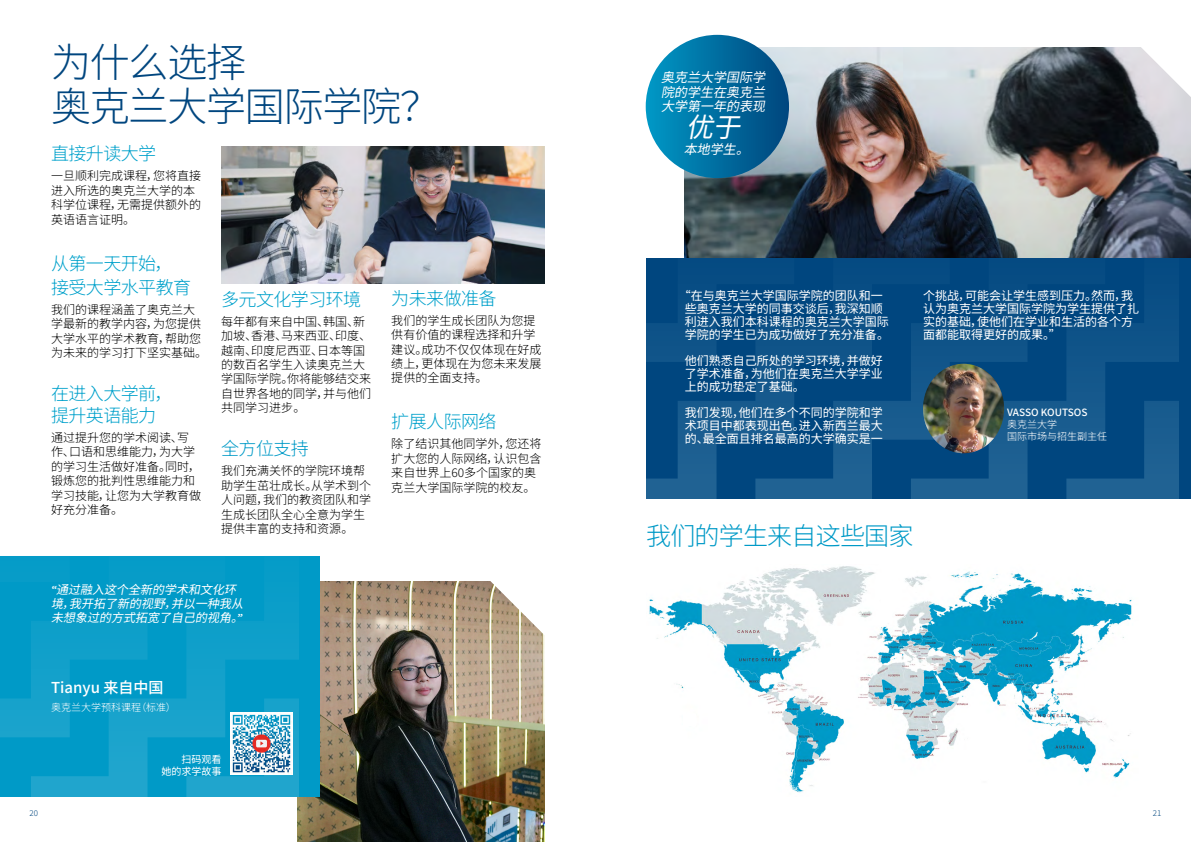
<style>
.page{position:relative;width:1191px;height:842px;background:#fff}
.page>*{position:absolute;margin:0;border:0;box-sizing:border-box;transform-origin:0 0}
.t1{font:100 40px/44px "Noto Sans SC";letter-spacing:-.03em;color:#00467f}
.t2{font:italic 100 27px "Noto Sans SC";color:#fff}
.t3{font:100 25px "Noto Sans SC";letter-spacing:-.03em;color:#009ac7}
.t4{font:100 18px/24.4px "Noto Sans SC";letter-spacing:-.03em;color:#00a1cb}
.t5{font:100 18px "Noto Sans SC";letter-spacing:-.03em;color:#009ac7}
.t6{font:100 15px "Noto Sans SC";color:#fff}
.t7{font:italic 100 13px/14.4px "Noto Sans SC";color:#fff;text-align:justify}
.t8{font:100 12px/14.4px "Noto Sans SC";color:#000}
.t9{font:100 12px/13px "Noto Sans SC";color:#fff;text-align:justify}
.t10{font:italic 100 12px/14.4px "Noto Sans SC";color:#fff}
.t11{font:100 10px/12px "Noto Sans SC";color:#fff;text-align:right}
.t12{font:100 8px "Noto Sans SC";color:#00467f}
.s1{font-family:"National";font-weight:500}
</style>
<div class="page">
<img style="left:685px;top:47px;width:506px;height:211px">
<img style="left:298px;top:581px;width:246px;height:261px">
<div style="left:0;top:556px;width:319px;height:241px;background:#009ac7"></div>
<div style="left:646px;top:258px;width:545px;height:241px;background:#00467f"></div>
<svg style="left:0;top:602px;width:298px;height:195px"></svg>
<svg style="left:646px;top:305px;width:532px;height:194px"></svg>
<img style="left:230px;top:713px;width:62px;height:62px">
<svg style="left:487px;top:581px;width:58px;height:57px"></svg>
<svg style="left:1131px;top:47px;width:60px;height:50px"></svg>
<img style="left:221px;top:146px;width:323px;height:137px">
<div style="left:645px;top:35px;width:144px;height:143px;background:linear-gradient(to right,#079bc7,#00457d);border-radius:72px"></div>
<img style="left:923px;top:364px;width:81px;height:89px">
<img style="left:649px;top:566px;width:483px;height:227px">
<div style="left:683px;top:714px;width:12px;height:12px;background:#fff"></div>
<img style="left:1006px;top:635px;width:46px;height:25px">
<h1 class="t1" style="left:51px;top:41px;width:390px">为什么选择<br>奥克兰大学国际学院？</h1>
<h3 class="t4" style="left:51px;top:142px;width:107px">直接升读大学</h3>
<p class="t8" style="left:51px;top:169px;width:152px">一旦顺利完成课程，您将直接进入所选的奥克兰大学的本科学位课程，无需提供额外的英语语言证明。</p>
<h3 class="t4" style="left:51px;top:251px;width:142px">从第一天开始，接受大学水平教育</h3>
<p class="t8" style="left:51px;top:303px;width:158px">我们的课程涵盖了奥克兰大学最新的教学内容，为您提供大学水平的学术教育，帮助您为未来的学习打下坚实基础。</p>
<h3 class="t4" style="left:51px;top:383px;width:123px;line-height:21.6px">在进入大学前，提升英语能力</h3>
<p class="t8" style="left:51px;top:431px;width:152px">通过提升您的学术阅读、写作、口语和思维能力，为大学的学习生活做好准备。同时，锻炼您的批判性思维能力和学习技能，让您为大学教育做好充分准备。</p>
<h3 class="t4" style="left:221px;top:287px;width:142px">多元文化学习环境</h3>
<p class="t8" style="left:221px;top:314px;width:152px">每年都有来自中国、韩国、新加坡、香港、马来西亚、印度、越南、印度尼西亚、日本等国的数百名学生入读奥克兰大学国际学院。你将能够结交来自世界各地的同学，并与他们共同学习进步。</p>
<h3 class="t5" style="left:221px;top:439px;width:89px">全方位支持</h3>
<p class="t8" style="left:221px;top:464px;width:152px">我们充满关怀的学院环境帮助学生茁壮成长。从学术到个人问题，我们的教资团队和学生成长团队全心全意为学生提供丰富的支持和资源。</p>
<p class="t10" style="left:51px;top:582px;width:200px"><span class="s1">“</span> 通过融入这个全新的学术和文化环境，我开拓了新的视野，并以一种我从未想象过的方式拓宽了自己的视角。<span class="s1">”</span></p>
<h3 class="t4" style="left:391px;top:286px;width:107px">为未来做准备</h3>
<p class="t8" style="left:391px;top:313px;width:151px">我们的学生成长团队为您提供有价值的课程选择和升学建议。成功不仅仅体现在好成绩上，更体现在为您未来发展提供的全面支持。</p>
<h3 class="t4" style="left:391px;top:410px;width:107px">扩展人际网络</h3>
<p class="t8" style="left:391px;top:437px;width:151px">除了结识其他同学外，您还将扩大您的人际网络，认识包含来自世界上60多个国家的奥克兰大学国际学院的校友。</p>
<p class="t6" style="left:51px;top:679px;width:114px">Tianyu 来自中国</p>
<p class="t11" style="left:51px;top:701px;width:126px">奥克兰大学预科课程（标准）</p>
<p class="t11" style="left:162px;top:754px;width:61px">扫码观看<br>她的求学故事</p>
<p class="t7" style="left:661px;top:70px;width:112px">奥克兰大学国际学院的学生在奥克兰大学第一年的表现</p>
<h2 class="t2" style="left:686px;top:112px;width:69px">优于</h2>
<p class="t7" style="left:684px;top:142px;width:73px">本地学生。</p>
<p class="t9" style="left:679px;top:289px;width:211px;text-align:center">“在与奥克兰大学国际学院的团队和一些奥克兰大学的同事交谈后，我深知顺利进入我们本科课程的奥克兰大学国际学院的学生已为成功做好了充分准备。</p>
<p class="t9" style="left:685px;top:354px;width:199px">他们熟悉自己所处的学习环境，并做好了学术准备，为他们在奥克兰大学学业上的成功垫定了基础。</p>
<p class="t9" style="left:685px;top:406px;width:199px">我们发现，他们在多个不同的学院和学术项目中都表现出色。进入新西兰最大的、最全面且排名最高的大学确实是一</p>
<p class="t11" style="left:1007px;top:407px;width:101px;text-align:left">VASSO KOUTSOS<br>奥克兰大学<br>国际市场与招生副主任</p>
<p class="t9" style="left:923px;top:289px;width:218px;text-align:left">个挑战，可能会让学生感到压力。然而，我认为奥克兰大学国际学院为学生提供了扎实的基础，使他们在学业和生活的各个方面都能取得更好的成果。”</p>
<h3 class="t3" style="left:646px;top:522px;width:269px">我们的学生来自这些国家</h3>
<p class="t12" style="left:30px;top:808px;width:10px">20</p>
<p class="t12" style="left:1152px;top:808px;width:10px">21</p>
</div>
